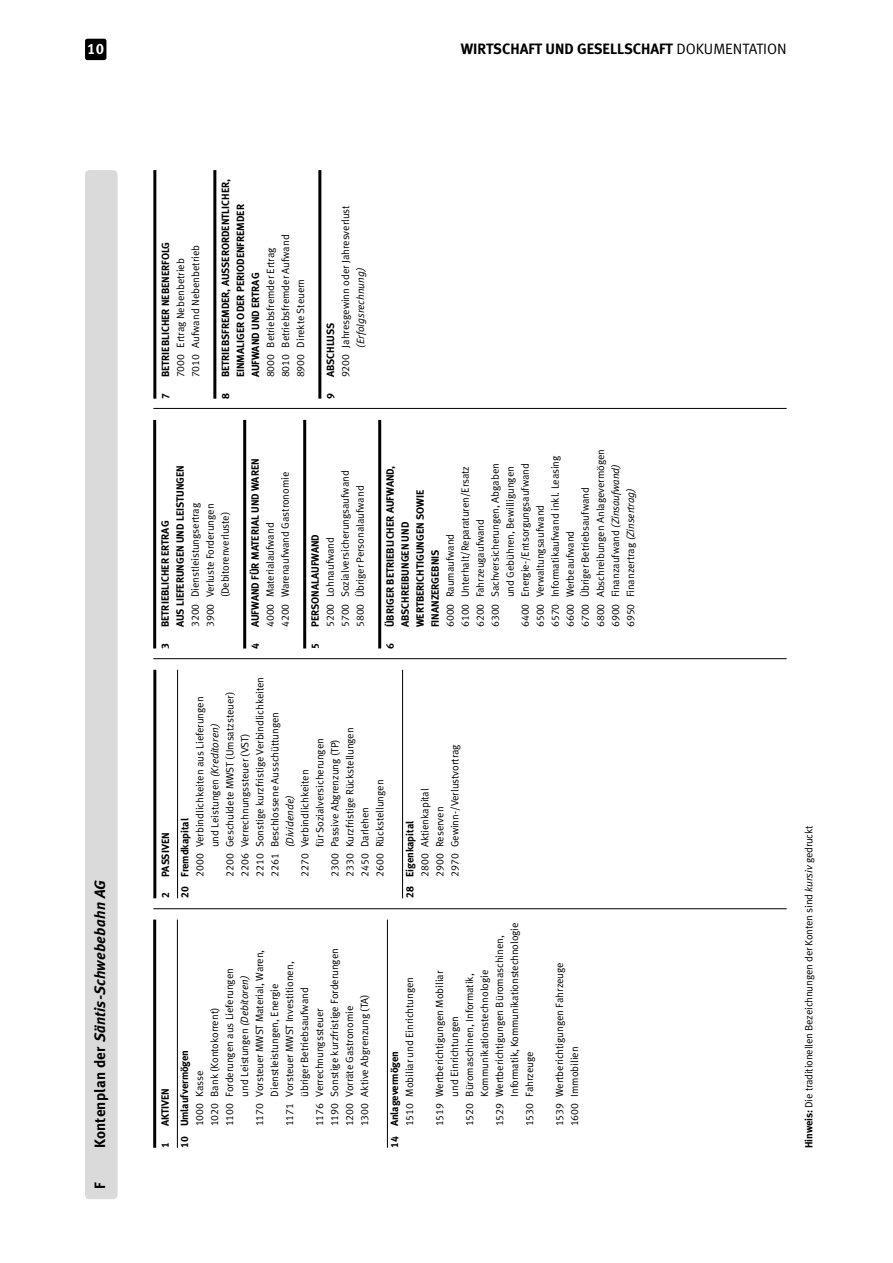
<style>
.page{position:relative;width:893px;height:1263px;background:#fff}
.page>*{position:absolute;margin:0;border:0;box-sizing:border-box;transform-origin:0 0}
.Titel_03{font:15px "Meta Bold LF";color:#000}
.Titel_03-2{font:italic 15px "Meta Bold LF";letter-spacing:.015em;color:#000}
.t1{font:15px "Meta Bold LF";color:#fff}
.Tabelle{font:10.5px/15px "Meta Normal LF";color:#000}
.Tabelle-2{font:10.5px/15px "Meta Bold LF";color:#000}
.t2{font:italic 10.5px "Meta Normal LF";color:#000}
.Text_Linie_unten{font:10.5px "Meta Bold LF";color:#000}
.s1{font-style:normal}
.s2{font-family:"Meta Normal LF"}
.s3{font-family:"Meta Bold LF"}
.s4{font-style:italic}
</style>
<div class="page">
<div style="left:85px;top:39px;width:21px;height:21px;background:#000;border-radius:2px"></div>
<div style="left:85px;top:170px;width:33px;height:1029px;background:#dadada;border-radius:4px"></div>
<hr style="left:153px;top:919px;width:3px;height:229px;background:#000">
<hr style="left:177px;top:919px;width:1px;height:229px;background:#000">
<hr style="left:387px;top:919px;width:1px;height:229px;background:#000">
<hr style="left:153px;top:670px;width:3px;height:228px;background:#000">
<hr style="left:177px;top:670px;width:1px;height:228px;background:#000">
<hr style="left:402px;top:670px;width:1px;height:228px;background:#000">
<hr style="left:153px;top:420px;width:3px;height:228px;background:#000">
<hr style="left:243px;top:420px;width:3px;height:228px;background:#000">
<hr style="left:303px;top:420px;width:3px;height:228px;background:#000">
<hr style="left:378px;top:420px;width:3px;height:228px;background:#000">
<hr style="left:153px;top:170px;width:3px;height:229px;background:#000">
<hr style="left:213px;top:170px;width:3px;height:229px;background:#000">
<hr style="left:318px;top:170px;width:3px;height:229px;background:#000">
<hr style="left:153px;top:908px;width:634px;height:1px;background:#000">
<hr style="left:153px;top:658px;width:634px;height:1px;background:#000">
<hr style="left:153px;top:408px;width:634px;height:1px;background:#000">
<h1 class="t1" style="left:87px;top:40px;width:18px">10</h1>
<p class="Titel_03-2" style="left:91px;top:1148px;width:270px;rotate:-90deg"><span class="s1">Kontenplan der</span> Säntis-Schwebebahn AG</p>
<p class="Titel_03" style="left:91px;top:1189px;width:8px;rotate:-90deg">F</p>
<p class="Titel_03" style="left:461px;top:40px;width:327px">WIRTSCHAFT UND GESELLSCHAFT <span class="s2">DOKUMENTATION</span></p>
<p class="Tabelle" style="left:158px;top:377px;width:137px;rotate:-90deg"><span class="s3">BETRIEBLICHER NEBENERFOLG<br></span>7000 Ertrag Nebenbetrieb<br>7010 Aufwand Nebenbetrieb</p>
<p class="Tabelle-2" style="left:158px;top:399px;width:7px;rotate:-90deg">7</p>
<p class="Tabelle-2" style="left:218px;top:377px;width:200px;rotate:-90deg">BETRIEBSFREMDER, AUSSERORDENTLICHER,<br>EINMALIGER ODER PERIODENFREMDER<br>AUFWAND UND ERTRAG<br><span class="s2">8000 Betriebsfremder Ertrag<br>8010 Betriebsfremder Aufwand<br>8900 Direkte Steuern</span></p>
<p class="Tabelle-2" style="left:218px;top:399px;width:7px;rotate:-90deg">8</p>
<p class="Tabelle" style="left:338px;top:377px;width:173px;rotate:-90deg">9200 Jahresgewinn oder Jahresverlust</p>
<p class="t2" style="left:354px;top:348px;width:82px;rotate:-90deg">(Erfolgsrechnung)</p>
<p class="Tabelle-2" style="left:323px;top:377px;width:56px;rotate:-90deg">ABSCHLUSS</p>
<p class="Tabelle-2" style="left:323px;top:399px;width:7px;rotate:-90deg">9</p>
<p class="Tabelle-2" style="left:173px;top:627px;width:164px;rotate:-90deg">AUS LIEFERUNGEN UND LEISTUNGEN</p>
<p class="Tabelle" style="left:188px;top:627px;width:126px;rotate:-90deg">3200 Dienstleistungsertrag</p>
<p class="Tabelle" style="left:203px;top:627px;width:125px;rotate:-90deg">3900 Verluste Forderungen</p>
<p class="Tabelle" style="left:218px;top:597px;width:87px;rotate:-90deg">(Debitorenverluste)</p>
<p class="Tabelle-2" style="left:158px;top:627px;width:108px;rotate:-90deg">BETRIEBLICHER ERTRAG</p>
<p class="Tabelle-2" style="left:158px;top:648px;width:7px;rotate:-90deg">3</p>
<p class="Tabelle" style="left:248px;top:627px;width:170px;rotate:-90deg"><span class="s3">AUFWAND FÜR MATERIAL UND WAREN<br></span>4000 Materialaufwand<br>4200 Warenaufwand Gastronomie</p>
<p class="Tabelle-2" style="left:248px;top:648px;width:7px;rotate:-90deg">4</p>
<p class="Tabelle" style="left:308px;top:627px;width:158px;rotate:-90deg"><span class="s3">PERSONALAUFWAND<br></span>5200 Lohnaufwand<br>5700 Sozialversicherungsaufwand<br>5800 Übriger Personalaufwand</p>
<p class="Tabelle-2" style="left:308px;top:648px;width:7px;rotate:-90deg">5</p>
<p class="Tabelle" style="left:593px;top:627px;width:180px;rotate:-90deg">6800 Abschreibungen Anlagevermögen</p>
<p class="Tabelle" style="left:548px;top:627px;width:173px;rotate:-90deg">6570 Informatikaufwand inkl. Leasing</p>
<p class="Tabelle" style="left:488px;top:627px;width:166px;rotate:-90deg">6300 Sachversicherungen, Abgaben</p>
<p class="Tabelle" style="left:503px;top:597px;width:133px;rotate:-90deg">und Gebühren, Bewilligungen</p>
<p class="Tabelle" style="left:518px;top:627px;width:166px;rotate:-90deg">6400 Energie-/Entsorgungsaufwand</p>
<p class="Tabelle" style="left:608px;top:627px;width:165px;rotate:-90deg">6900 Finanzaufwand <span class="s4">(Zinsaufwand)</span></p>
<p class="Tabelle-2" style="left:383px;top:627px;width:163px;rotate:-90deg">ÜBRIGER BETRIEBLICHER AUFWAND,</p>
<p class="Tabelle" style="left:458px;top:627px;width:163px;rotate:-90deg">6100 Unterhalt/Reparaturen/Ersatz</p>
<p class="Tabelle" style="left:578px;top:627px;width:141px;rotate:-90deg">6700 Übriger Betriebsaufwand</p>
<p class="Tabelle" style="left:623px;top:627px;width:141px;rotate:-90deg">6950 Finanzertrag <span class="s4">(Zinsertrag)</span></p>
<p class="Tabelle-2" style="left:413px;top:627px;width:138px;rotate:-90deg">WERTBERICHTIGUNGEN SOWIE</p>
<p class="Tabelle" style="left:533px;top:627px;width:124px;rotate:-90deg">6500 Verwaltungsaufwand</p>
<p class="Tabelle" style="left:473px;top:627px;width:110px;rotate:-90deg">6200 Fahrzeugaufwand</p>
<p class="Tabelle-2" style="left:398px;top:627px;width:107px;rotate:-90deg">ABSCHREIBUNGEN UND</p>
<p class="Tabelle" style="left:563px;top:627px;width:98px;rotate:-90deg">6600 Werbeaufwand</p>
<p class="Tabelle" style="left:443px;top:627px;width:95px;rotate:-90deg">6000 Raumaufwand</p>
<p class="Tabelle-2" style="left:428px;top:627px;width:79px;rotate:-90deg">FINANZERGEBNIS</p>
<p class="Tabelle-2" style="left:383px;top:648px;width:7px;rotate:-90deg">6</p>
<p class="Tabelle-2" style="left:158px;top:877px;width:46px;rotate:-90deg">PASSIVEN</p>
<p class="Tabelle-2" style="left:158px;top:898px;width:7px;rotate:-90deg">2</p>
<p class="Text_Linie_unten" style="left:159px;top:1126px;width:40px;rotate:-90deg">AKTIVEN</p>
<p class="Text_Linie_unten" style="left:159px;top:1148px;width:7px;rotate:-90deg">1</p>
<p class="Tabelle" style="left:252px;top:877px;width:202px;rotate:-90deg">2210 Sonstige kurzfristige Verbindlichkeiten</p>
<p class="Tabelle" style="left:222px;top:877px;width:187px;rotate:-90deg">2200 Geschuldete MWST (Umsatzsteuer)</p>
<p class="Tabelle" style="left:192px;top:877px;width:182px;rotate:-90deg">2000 Verbindlichkeiten aus Lieferungen</p>
<p class="Tabelle" style="left:267px;top:877px;width:167px;rotate:-90deg">2261 Beschlossene Ausschüttungen</p>
<p class="Tabelle" style="left:207px;top:847px;width:126px;rotate:-90deg">und Leistungen <span class="s4">(Kreditoren)</span></p>
<p class="Tabelle" style="left:312px;top:847px;width:111px;rotate:-90deg">für Sozialversicherungen</p>
<p class="Tabelle" style="left:327px;top:877px;width:140px;rotate:-90deg">2300 Passive Abgrenzung (TP)</p>
<p class="Tabelle" style="left:342px;top:877px;width:151px;rotate:-90deg">2330 Kurzfristige Rückstellungen</p>
<p class="Tabelle" style="left:237px;top:877px;width:145px;rotate:-90deg">2206 Verrechnungssteuer (VST)</p>
<p class="Tabelle" style="left:297px;top:877px;width:109px;rotate:-90deg">2270 Verbindlichkeiten</p>
<p class="Tabelle" style="left:372px;top:877px;width:99px;rotate:-90deg">2600 Rückstellungen</p>
<p class="t2" style="left:284px;top:847px;width:54px;rotate:-90deg">(Dividende)</p>
<p class="Tabelle" style="left:357px;top:877px;width:72px;rotate:-90deg">2450 Darlehen</p>
<p class="Tabelle-2" style="left:177px;top:898px;width:81px;rotate:-90deg">20 Fremdkapital</p>
<p class="Tabelle" style="left:402px;top:877px;width:134px;text-indent:-21px;rotate:-90deg"><span class="s3">28 Eigenkapital<br></span>2800 Aktienkapital<br>2900 Reserven<br>2970 Gewinn-/Verlustvortrag</p>
<p class="Tabelle" style="left:327px;top:1126px;width:180px;rotate:-90deg">1190 Sonstige kurzfristige Forderungen</p>
<p class="Tabelle" style="left:252px;top:1126px;width:178px;rotate:-90deg">1170 Vorsteuer MWST Material, Waren,</p>
<p class="Tabelle" style="left:282px;top:1126px;width:166px;rotate:-90deg">1171 Vorsteuer MWST Investitionen,</p>
<p class="Tabelle" style="left:222px;top:1126px;width:160px;rotate:-90deg">1100 Forderungen aus Lieferungen</p>
<p class="Tabelle" style="left:237px;top:1097px;width:123px;rotate:-90deg">und Leistungen <span class="s4">(Debitoren)</span></p>
<p class="Tabelle" style="left:267px;top:1097px;width:115px;rotate:-90deg">Dienstleistungen, Energie</p>
<p class="Tabelle" style="left:297px;top:1097px;width:111px;rotate:-90deg">übriger Betriebsaufwand</p>
<p class="Tabelle" style="left:342px;top:1126px;width:122px;rotate:-90deg">1200 Vorräte Gastronomie</p>
<p class="Tabelle" style="left:357px;top:1126px;width:134px;rotate:-90deg">1300 Aktive Abgrenzung (TA)</p>
<p class="Tabelle" style="left:312px;top:1126px;width:120px;rotate:-90deg">1176 Verrechnungssteuer</p>
<p class="Tabelle" style="left:207px;top:1126px;width:120px;rotate:-90deg">1020 Bank (Kontokorrent)</p>
<p class="Tabelle-2" style="left:177px;top:1148px;width:99px;rotate:-90deg">10 Umlaufvermögen</p>
<p class="Tabelle" style="left:192px;top:1126px;width:57px;rotate:-90deg">1000 Kasse</p>
<p class="Tabelle" style="left:507px;top:1097px;width:176px;rotate:-90deg">Informatik, Kommunikationstechnologie</p>
<p class="Tabelle" style="left:492px;top:1126px;width:193px;rotate:-90deg">1529 Wertberichtigungen Büromaschinen,</p>
<p class="Tabelle" style="left:462px;top:1126px;width:155px;rotate:-90deg">1520 Büromaschinen, Informatik,</p>
<p class="Tabelle" style="left:477px;top:1097px;width:128px;rotate:-90deg">Kommunikationstechnologie</p>
<p class="Tabelle" style="left:387px;top:1126px;width:151px;text-indent:-21px;rotate:-90deg"><span class="s3">14 Anlagevermögen<br></span>1510 Mobiliar und Einrichtungen</p>
<p class="Tabelle" style="left:432px;top:1126px;width:157px;rotate:-90deg">1519 Wertberichtigungen Mobiliar</p>
<p class="Tabelle" style="left:447px;top:1097px;width:82px;rotate:-90deg">und Einrichtungen</p>
<p class="Tabelle" style="left:522px;top:1126px;width:77px;rotate:-90deg">1530 Fahrzeuge</p>
<p class="Tabelle" style="left:552px;top:1126px;width:166px;rotate:-90deg">1539 Wertberichtigungen Fahrzeuge<br>1600 Immobilien</p>
<p class="Tabelle" style="left:801px;top:1148px;width:324px;rotate:-90deg"><span class="s3">Hinweis:</span> Die traditionellen Bezeichnungen der Konten sind <span class="s4">kursiv</span> gedruckt</p>
</div>
